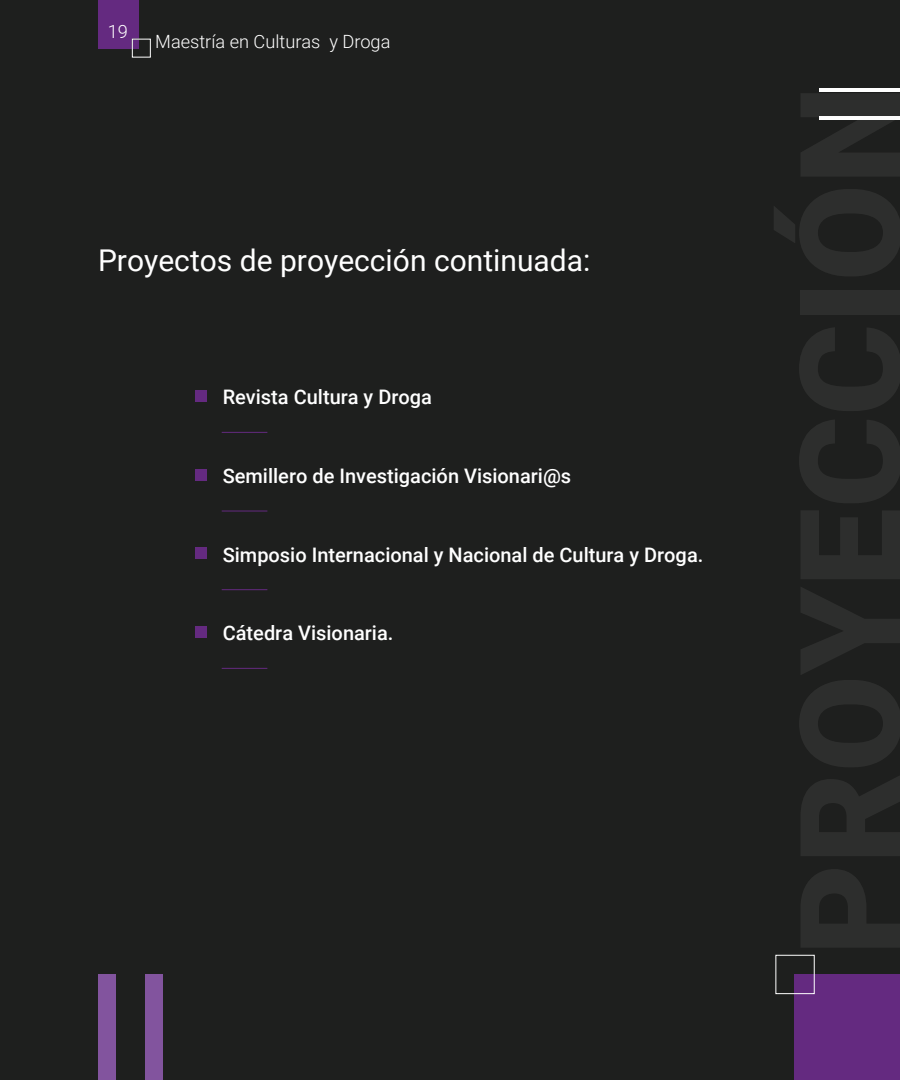
<style>
.page{position:relative;width:900px;height:1080px;background:#1e1f1e}
.page>*{position:absolute;margin:0;border:0;box-sizing:border-box;transform-origin:0 0}
.t1{font:30px "Roboto";color:#fff}
.t2{font:500 20px "Roboto";color:#fff}
.t3{font:300 18.2px "Roboto";color:#fff}
</style>
<div class="page">
<div style="left:98px;top:0;width:41px;height:48px;background:#642a80"></div>
<div style="left:794px;top:974px;width:106px;height:106px;background:#642a80"></div>
<div style="left:196px;top:390px;width:11px;height:12px;background:#642a80"></div>
<hr style="left:222px;top:432px;width:45px;height:1px;background:#642a80">
<div style="left:196px;top:469px;width:11px;height:12px;background:#642a80"></div>
<hr style="left:222px;top:511px;width:45px;height:1px;background:#642a80">
<div style="left:196px;top:548px;width:11px;height:11px;background:#642a80"></div>
<hr style="left:222px;top:589px;width:45px;height:1px;background:#642a80">
<div style="left:196px;top:626px;width:11px;height:12px;background:#642a80"></div>
<hr style="left:222px;top:668px;width:45px;height:1px;background:#642a80">
<div style="left:776px;top:955px;width:39px;height:39px;border:1px solid #fff"></div>
<hr style="left:819px;top:88px;width:81px;height:4px;background:#fff">
<hr style="left:819px;top:116px;width:81px;height:4px;background:#fff">
<div style="left:132px;top:39px;width:19px;height:18px;border:1px solid #fff"></div>
<div style="left:98px;top:974px;width:18px;height:106px;background:#82549e"></div>
<div style="left:145px;top:974px;width:18px;height:106px;background:#82549e"></div>
<p class="t3" style="left:108px;top:19px;width:22px">19</p>
<p class="t3" style="left:155px;top:29px;width:237px">Maestría en Culturas y Droga</p>
<h1 class="t1" style="left:98px;top:239px;width:494px">Proyectos de proyección continuada:</h1>
<p class="t2" style="left:223px;top:383px;width:211px">Revista Cultura y Droga</p>
<p class="t2" style="left:223px;top:462px;width:350px">Semillero de Investigación Visionari@s</p>
<p class="t2" style="left:223px;top:541px;width:482px">Simposio Internacional y Nacional de Cultura y Droga.</p>
<p class="t2" style="left:223px;top:619px;width:172px">Cátedra Visionaria.</p>
</div>
